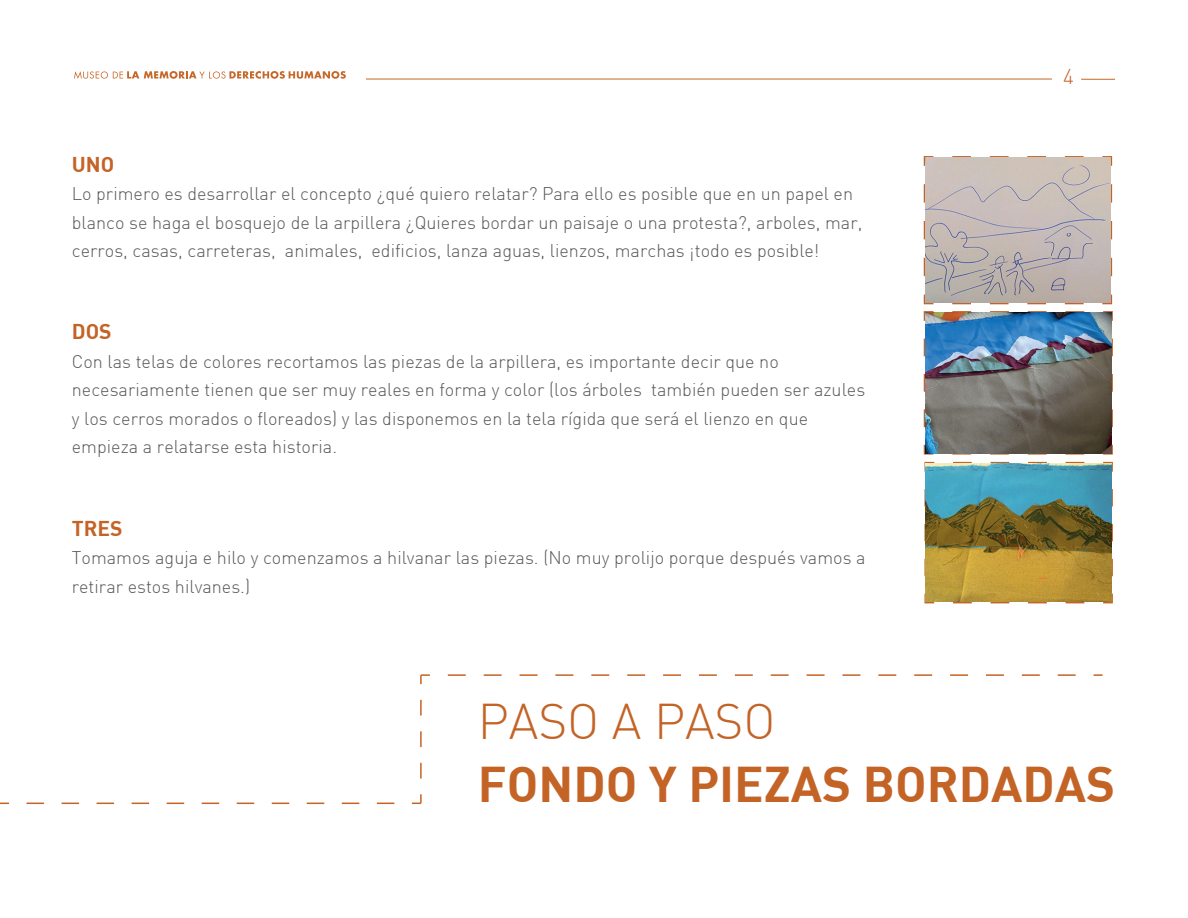
<style>
.page{position:relative;width:1188px;height:918px;background:#fff}
.page>*{position:absolute;margin:0;border:0;box-sizing:border-box;transform-origin:0 0}
.t1{font:49.2px "DIN Bold Alternate";color:#c46326}
.t2{font:300 49.2px "DIN";color:#c46326}
.t3{font:21px "DIN Bold Alternate";color:#c46326}
.t4{font:300 21px "DIN";color:#c46326}
.t5{font:300 18px/28.5px "DIN";color:#57585a}
</style>
<div class="page">
<svg style="left:420px;top:699px;width:2px;height:80px"></svg>
<svg style="left:420px;top:674px;width:10px;height:10px"></svg>
<svg style="left:448px;top:674px;width:628px;height:2px"></svg>
<svg style="left:1094px;top:674px;width:9px;height:2px"></svg>
<svg style="left:27px;top:803px;width:368px;height:1px"></svg>
<svg style="left:412px;top:794px;width:10px;height:10px"></svg>
<svg style="left:952px;top:303px;width:132px;height:1px"></svg>
<svg style="left:924px;top:184px;width:1px;height:92px"></svg>
<svg style="left:923px;top:156px;width:12px;height:10px"></svg>
<svg style="left:952px;top:156px;width:141px;height:2px"></svg>
<svg style="left:1101px;top:156px;width:12px;height:10px"></svg>
<svg style="left:1111px;top:184px;width:1px;height:93px"></svg>
<svg style="left:1102px;top:443px;width:11px;height:12px"></svg>
<svg style="left:943px;top:453px;width:141px;height:2px"></svg>
<svg style="left:923px;top:444px;width:12px;height:11px"></svg>
<svg style="left:924px;top:338px;width:1px;height:89px"></svg>
<svg style="left:923px;top:294px;width:12px;height:27px"></svg>
<svg style="left:952px;top:311px;width:142px;height:2px"></svg>
<svg style="left:1101px;top:294px;width:12px;height:28px"></svg>
<svg style="left:1111px;top:339px;width:2px;height:97px"></svg>
<svg style="left:1103px;top:592px;width:10px;height:12px"></svg>
<svg style="left:953px;top:602px;width:131px;height:1px"></svg>
<svg style="left:924px;top:592px;width:11px;height:12px"></svg>
<svg style="left:924px;top:480px;width:2px;height:96px"></svg>
<svg style="left:924px;top:461px;width:11px;height:12px"></svg>
<svg style="left:953px;top:462px;width:132px;height:1px"></svg>
<svg style="left:1103px;top:461px;width:10px;height:12px"></svg>
<svg style="left:1111px;top:489px;width:2px;height:96px"></svg>
<img style="left:925px;top:313px;width:186px;height:140px">
<img style="left:925px;top:158px;width:186px;height:145px">
<img style="left:926px;top:463px;width:185px;height:139px">
<hr style="left:366px;top:79px;width:686px;height:1px;background:#c66627">
<svg style="left:74px;top:71px;width:272px;height:8px"></svg>
<hr style="left:1081px;top:79px;width:34px;height:1px;background:#c66627">
<p class="t3" style="left:72px;top:150px;width:44px">UNO</p>
<p class="t5" style="left:72px;top:179px;width:792px">Lo primero es desarrollar el concepto ¿qué quiero relatar? Para ello es posible que en un papel en blanco se haga el bosquejo de la arpillera ¿Quieres bordar un paisaje o una protesta?, arboles, mar, cerros, casas, carreteras, animales, edificios, lanza aguas, lienzos, marchas ¡todo es posible!</p>
<p class="t3" style="left:72px;top:318px;width:41px">DOS</p>
<p class="t5" style="left:72px;top:347px;width:795px">Con las telas de colores recortamos las piezas de la arpillera, es importante decir que no necesariamente tienen que ser muy reales en forma y color (los árboles también pueden ser azules y los cerros morados o floreados) y las disponemos en la tela rígida que será el lienzo en que empieza a relatarse esta historia.</p>
<p class="t3" style="left:72px;top:514px;width:52px">TRES</p>
<p class="t5" style="left:72px;top:543px;width:795px">Tomamos aguja e hilo y comenzamos a hilvanar las piezas. (No muy prolijo porque después vamos a retirar estos hilvanes.)</p>
<p class="t4" style="left:1063px;top:64px;width:12px">4</p>
<h1 class="t2" style="left:478px;top:691px;width:299px">PASO A PASO</h1>
<h1 class="t1" style="left:478px;top:752px;width:639px">FONDO Y PIEZAS BORDADAS</h1>
</div>
